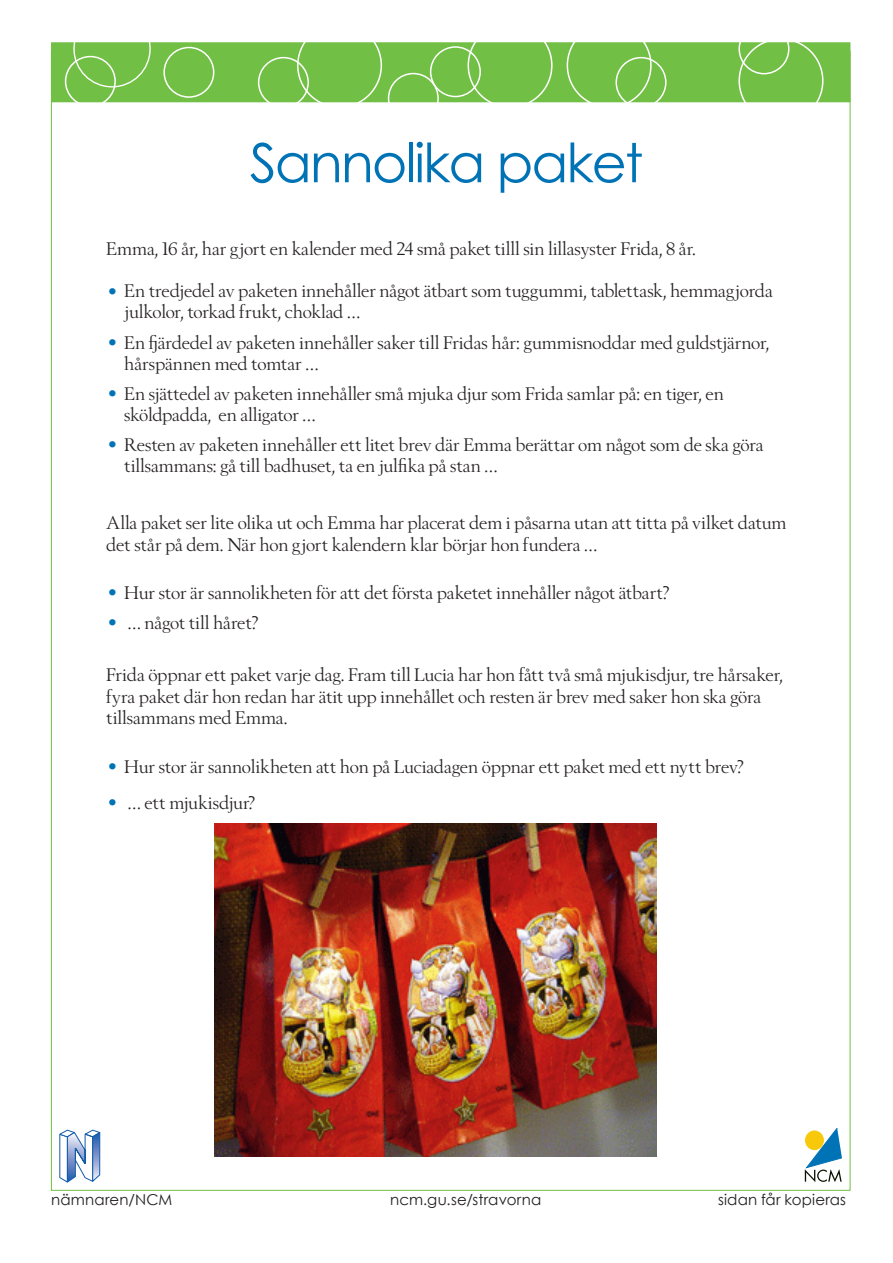
<style>
.page{position:relative;width:893px;height:1263px;background:#fff}
.page>*{position:absolute;margin:0;border:0;box-sizing:border-box;transform-origin:0 0}
.E-titel{font:54px "Century Gothic";letter-spacing:-.035em;color:#0073b6}
.E-lista-punkt{font:18px/21px "Berling Nova Display Pro";letter-spacing:-.005em;color:#231f20}
.E-bröd{font:18px/21.6px "Berling Nova Display Pro";letter-spacing:-.005em;color:#231f20}
.t1{font:15px "Century Gothic";letter-spacing:.015em;color:#231f20}
.s1{font-family:"Century Gothic";font-size:21px;color:#0073b6}
</style>
<div class="page">
<svg style="left:60px;top:1130px;width:40px;height:52px"></svg>
<svg style="left:805px;top:1128px;width:37px;height:54px"></svg>
<div style="left:51px;top:42px;width:799px;height:60px;background:#71bf44"></div>
<div style="left:73px;top:10px;width:78px;height:77px;border:1px solid #fff;border-radius:50%"></div>
<div style="left:65px;top:56px;width:51px;height:51px;border:2px solid #fff;border-radius:50%"></div>
<div style="left:258px;top:57px;width:51px;height:51px;border:2px solid #fff;border-radius:50%"></div>
<div style="left:297px;top:23px;width:85px;height:85px;border:2px solid #fff;border-radius:50%"></div>
<div style="left:388px;top:73px;width:51px;height:51px;border:2px solid #fff;border-radius:50%"></div>
<div style="left:430px;top:46px;width:51px;height:51px;border:2px solid #fff;border-radius:50%"></div>
<div style="left:468px;top:23px;width:85px;height:85px;border:2px solid #fff;border-radius:50%"></div>
<div style="left:567px;top:23px;width:85px;height:85px;border:2px solid #fff;border-radius:50%"></div>
<div style="left:615px;top:57px;width:51px;height:51px;border:2px solid #fff;border-radius:50%"></div>
<div style="left:163px;top:47px;width:51px;height:51px;border:2px solid #fff;border-radius:50%"></div>
<div style="left:738px;top:38px;width:85px;height:85px;border:2px solid #fff;border-radius:50%"></div>
<div style="left:738px;top:23px;width:51px;height:51px;border:2px solid #fff;border-radius:50%"></div>
<img style="left:214px;top:824px;width:442px;height:332px">
<p class="E-titel" style="left:250px;top:130px;width:395px">Sannolika paket</p>
<p class="E-bröd" style="left:106px;top:238px;width:591px">Emma, 16 år, har gjort en kalender med 24 små paket tilll sin lillasyster Frida, 8 år.</p>
<p class="E-lista-punkt" style="left:124px;top:280px;width:650px;text-indent:-18px"><span class="s1">•</span> En tredjedel av paketen innehåller något ätbart som tuggummi, tablettask, hemmagjorda julkolor, torkad frukt, choklad …</p>
<p class="E-lista-punkt" style="left:124px;top:331px;width:646px;text-indent:-18px"><span class="s1">•</span> En fjärdedel av paketen innehåller saker till Fridas hår: gummisnoddar med guldstjärnor, hårspännen med tomtar …</p>
<p class="E-lista-punkt" style="left:124px;top:382px;width:601px;text-indent:-18px"><span class="s1">•</span> En sjättedel av paketen innehåller små mjuka djur som Frida samlar på: en tiger, en sköldpadda, en alligator …</p>
<p class="E-lista-punkt" style="left:124px;top:433px;width:641px;text-indent:-18px"><span class="s1">•</span> Resten av paketen innehåller ett litet brev där Emma berättar om något som de ska göra tillsammans: gå till badhuset, ta en julfika på stan …</p>
<p class="E-bröd" style="left:106px;top:512px;width:682px">Alla paket ser lite olika ut och Emma har placerat dem i påsarna utan att titta på vilket datum det står på dem. När hon gjort kalendern klar börjar hon fundera …</p>
<p class="E-lista-punkt" style="left:106px;top:582px;width:565px"><span class="s1">•</span> Hur stor är sannolikheten för att det första paketet innehåller något ätbart?</p>
<p class="E-lista-punkt" style="left:106px;top:612px;width:154px"><span class="s1">•</span> … något till håret?</p>
<p class="E-bröd" style="left:106px;top:664px;width:678px">Frida öppnar ett paket varje dag. Fram till Lucia har hon fått två små mjukisdjur, tre hårsaker, fyra paket där hon redan har ätit upp innehållet och resten är brev med saker hon ska göra tillsammans med Emma.</p>
<p class="E-lista-punkt" style="left:106px;top:756px;width:639px"><span class="s1">•</span> Hur stor är sannolikheten att hon på Luciadagen öppnar ett paket med ett nytt brev?</p>
<p class="E-lista-punkt" style="left:106px;top:792px;width:151px"><span class="s1">•</span> … ett mjukisdjur?</p>
<p class="t1" style="left:51px;top:1190px;width:123px">nämnaren/NCM</p>
<p class="t1" style="left:390px;top:1190px;width:153px">ncm.gu.se/stravorna</p>
<p class="t1" style="left:718px;top:1190px;width:130px">sidan får kopieras</p>
</div>
